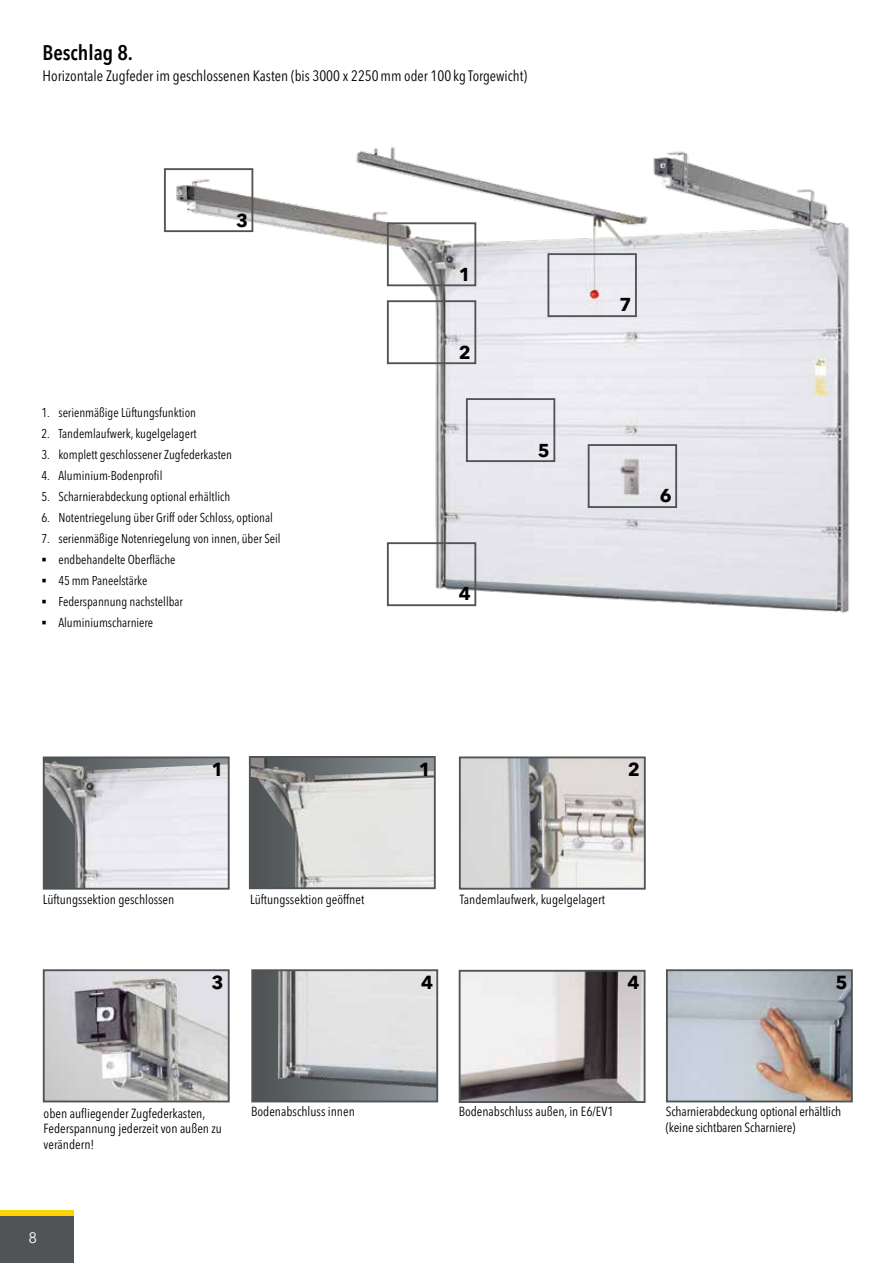
<style>
.page{position:relative;width:893px;height:1263px;background:#fff}
.page>*{position:absolute;margin:0;border:0;box-sizing:border-box;transform-origin:0 0}
.t1{font:600 condensed 21px "Avenir Next LT Pro";color:#000}
.t2{font:700 18.75px "Avenir Next LT Pro";color:#000}
.t3{font:700 18.6px "Avenir Next LT Pro";color:#000}
.t4{font:condensed 15px "Avenir Next LT Pro";color:#000}
.t5{font:15px "Avenir Next LT Pro";color:#fff}
.t6{font:condensed 13.2px/15.8px "Avenir Next LT Pro";color:#000}
.t7{font:condensed 12.75px "Avenir Next LT Pro";color:#000}
</style>
<div class="page">
<div style="left:0;top:1210px;width:74px;height:6px;background:#ffd300"></div>
<div style="left:0;top:1216px;width:74px;height:47px;background:#505456"></div>
<img style="left:164px;top:147px;width:685px;height:467px">
<div style="left:387px;top:222px;width:89px;height:64px;border:2px solid #505456"></div>
<div style="left:387px;top:300px;width:89px;height:64px;border:2px solid #505456"></div>
<div style="left:387px;top:542px;width:89px;height:64px;border:2px solid #505456"></div>
<div style="left:164px;top:168px;width:89px;height:64px;border:2px solid #505456"></div>
<div style="left:588px;top:444px;width:89px;height:64px;border:2px solid #505456"></div>
<div style="left:466px;top:398px;width:89px;height:64px;border:2px solid #505456"></div>
<div style="left:547px;top:253px;width:90px;height:64px;border:2px solid #505456"></div>
<img style="left:669px;top:972px;width:181px;height:127px">
<div style="left:666px;top:969px;width:187px;height:133px;border:2px solid #505456"></div>
<img style="left:46px;top:759px;width:181px;height:128px">
<div style="left:43px;top:756px;width:187px;height:134px;border:2px solid #505456"></div>
<img style="left:252px;top:759px;width:181px;height:127px">
<div style="left:249px;top:756px;width:187px;height:133px;border:2px solid #505456"></div>
<img style="left:462px;top:759px;width:181px;height:128px">
<div style="left:459px;top:756px;width:187px;height:134px;border:2px solid #505456"></div>
<img style="left:46px;top:972px;width:181px;height:127px">
<div style="left:43px;top:969px;width:187px;height:133px;border:2px solid #505456"></div>
<img style="left:462px;top:973px;width:180px;height:127px">
<div style="left:459px;top:970px;width:186px;height:133px;border:2px solid #505456"></div>
<img style="left:254px;top:972px;width:181px;height:127px">
<div style="left:251px;top:969px;width:187px;height:133px;border:2px solid #505456"></div>
<h1 class="t1" style="left:43px;top:39px;width:92px">Beschlag 8.</h1>
<p class="t4" style="left:43px;top:66px;width:486px">Horizontale Zugfeder im geschlossenen Kasten (bis 3000 x 2250mm oder 100 kg Torgewicht)</p>
<h3 class="t3" style="left:236px;top:209px;width:13px">3</h3>
<p class="t7" style="left:41px;top:404px;width:156px">1. serienmäßige Lüftungsfunktion</p>
<p class="t7" style="left:41px;top:425px;width:157px">2. Tandemlaufwerk, kugelgelagert</p>
<p class="t7" style="left:41px;top:446px;width:192px">3. komplett geschlossener Zugfederkasten</p>
<p class="t7" style="left:41px;top:467px;width:122px">4. Aluminium-Bodenprofil</p>
<p class="t7" style="left:41px;top:488px;width:190px">5. Scharnierabdeckung optional erhältlich</p>
<p class="t7" style="left:41px;top:509px;width:233px">6. Notentriegelung über Griff oder Schloss, optional</p>
<p class="t7" style="left:41px;top:530px;width:241px">7. serienmäßige Notenriegelung von innen, über Seil</p>
<p class="t7" style="left:41px;top:551px;width:136px">▪ endbehandelte Oberfläche</p>
<p class="t7" style="left:41px;top:572px;width:107px">▪ 45mm Paneelstärke</p>
<p class="t7" style="left:41px;top:593px;width:143px">▪ Federspannung nachstellbar</p>
<p class="t7" style="left:41px;top:614px;width:113px">▪ Aluminiumscharniere</p>
<h2 class="t2" style="left:211px;top:758px;width:14px">1</h2>
<p class="t6" style="left:43px;top:891px;width:133px">Lüftungssektion geschlossen</p>
<p class="t6" style="left:250px;top:892px;width:116px">Lüftungssektion geöffnet</p>
<h3 class="t3" style="left:459px;top:263px;width:13px">1</h3>
<h3 class="t3" style="left:459px;top:341px;width:13px">2</h3>
<h3 class="t3" style="left:459px;top:582px;width:13px">4</h3>
<h3 class="t3" style="left:538px;top:439px;width:13px">5</h3>
<h3 class="t3" style="left:620px;top:293px;width:13px">7</h3>
<h3 class="t3" style="left:660px;top:484px;width:13px">6</h3>
<h2 class="t2" style="left:419px;top:758px;width:14px">1</h2>
<h2 class="t2" style="left:628px;top:758px;width:14px">2</h2>
<p class="t6" style="left:460px;top:891px;width:147px">Tandemlaufwerk, kugelgelagert</p>
<h2 class="t2" style="left:212px;top:971px;width:14px">3</h2>
<h2 class="t2" style="left:836px;top:971px;width:14px">5</h2>
<h2 class="t2" style="left:421px;top:971px;width:14px">4</h2>
<h2 class="t2" style="left:627px;top:971px;width:14px">4</h2>
<p class="t6" style="left:44px;top:1105px;width:180px">oben aufliegender Zugfederkasten,<br>Federspannung jederzeit von außen zu verändern!</p>
<p class="t6" style="left:251px;top:1104px;width:105px">Bodenabschluss innen</p>
<p class="t5" style="left:28px;top:1228px;width:10px">8</p>
<p class="t6" style="left:459px;top:1104px;width:156px">Bodenabschluss außen, in E6/EV1</p>
<p class="t6" style="left:666px;top:1103px;width:177px">Scharnierabdeckung optional erhältlich (keine sichtbaren Scharniere)</p>
</div>
